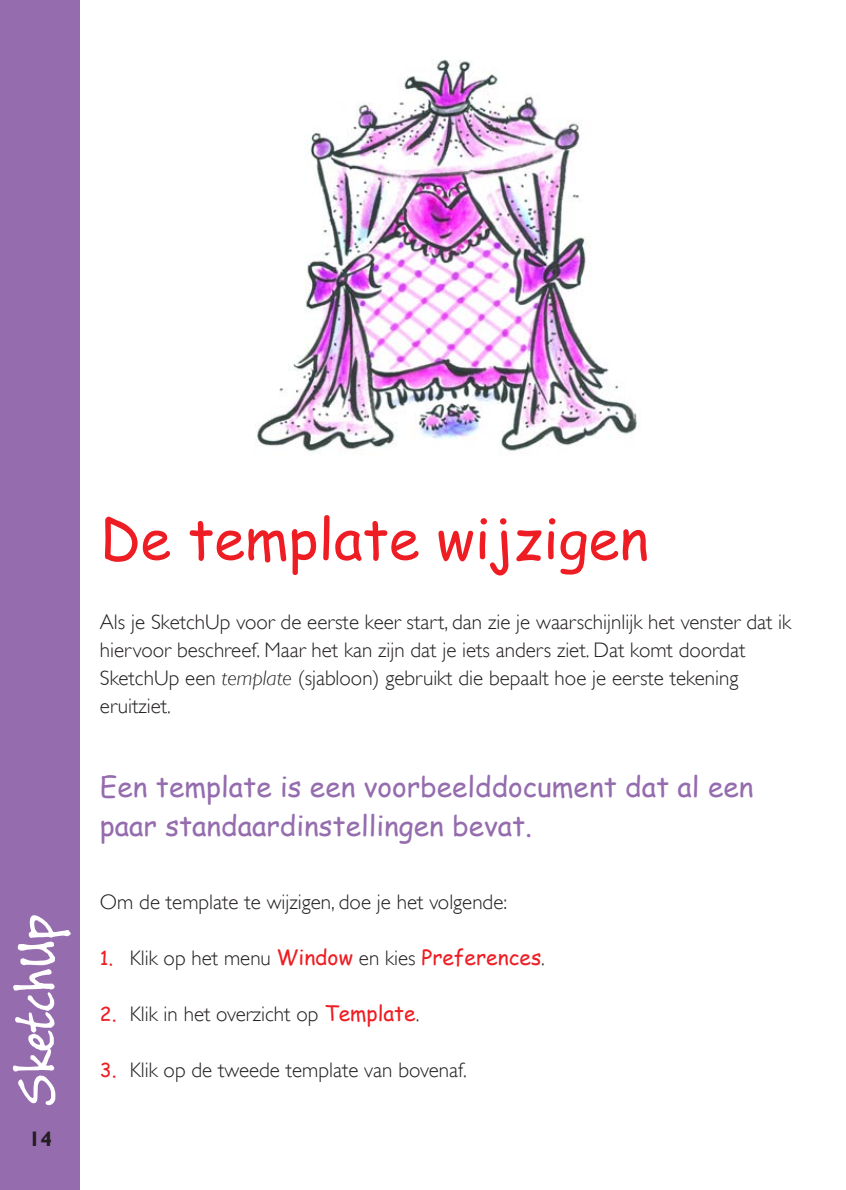
<style>
.page{position:relative;width:846px;height:1190px;background:#fff}
.page>*{position:absolute;margin:0;border:0;box-sizing:border-box;transform-origin:0 0}
.t1{font:56px "Comic Sans MS";color:#ee1d23}
.t2{font:56px "Buxton Sketch";color:#fff}
.t3{font:28px/38.5px "Comic Sans MS";color:#956cae}
.t4{font:300 21px/28px "Gill Sans";color:#231f20}
.t5{font:700 21px "Gill Sans";color:#231f20}
.s1{font-style:italic}
.s2{font-family:"Comic Sans MS";font-weight:400;font-size:19.25px;color:#ee1d23}
.s3{font-family:"Comic Sans MS";font-weight:400;color:#ee1d23}
</style>
<div class="page">
<div style="left:0;top:0;width:80px;height:1189px;background:#956cae"></div>
<img style="left:255px;top:59px;width:385px;height:393px">
<h1 class="t2" style="left:-3px;top:1105px;width:192px;rotate:-90deg">SketchUp</h1>
<p class="t5" style="left:29px;top:1126px;width:25px">14</p>
<h1 class="t1" style="left:100px;top:497px;width:550px">De template wijzigen</h1>
<p class="t4" style="left:100px;top:608px;width:692px">Als je SketchUp voor de eerste keer start, dan zie je waarschijnlijk het venster dat ik hiervoor beschreef. Maar het kan zijn dat je iets anders ziet. Dat komt doordat SketchUp een <span class="s1">template</span> (sjabloon) gebruikt die bepaalt hoe je eerste tekening eruitziet.</p>
<h2 class="t3" style="left:100px;top:766px;width:654px">Een template is een voorbeelddocument dat al een paar standaardinstellingen bevat.</h2>
<p class="t4" style="left:100px;top:888px;width:408px">Om de template te wijzigen, doe je het volgende:</p>
<p class="t4" style="left:100px;top:944px;width:446px"><span class="s2">1.</span> Klik op het menu <span class="s3">Window</span> en kies <span class="s3">Preferences</span>.</p>
<p class="t4" style="left:100px;top:1000px;width:321px"><span class="s2">2.</span> Klik in het overzicht op <span class="s3">Template</span>.</p>
<p class="t4" style="left:100px;top:1056px;width:368px"><span class="s2">3.</span> Klik op de tweede template van bovenaf.</p>
</div>
